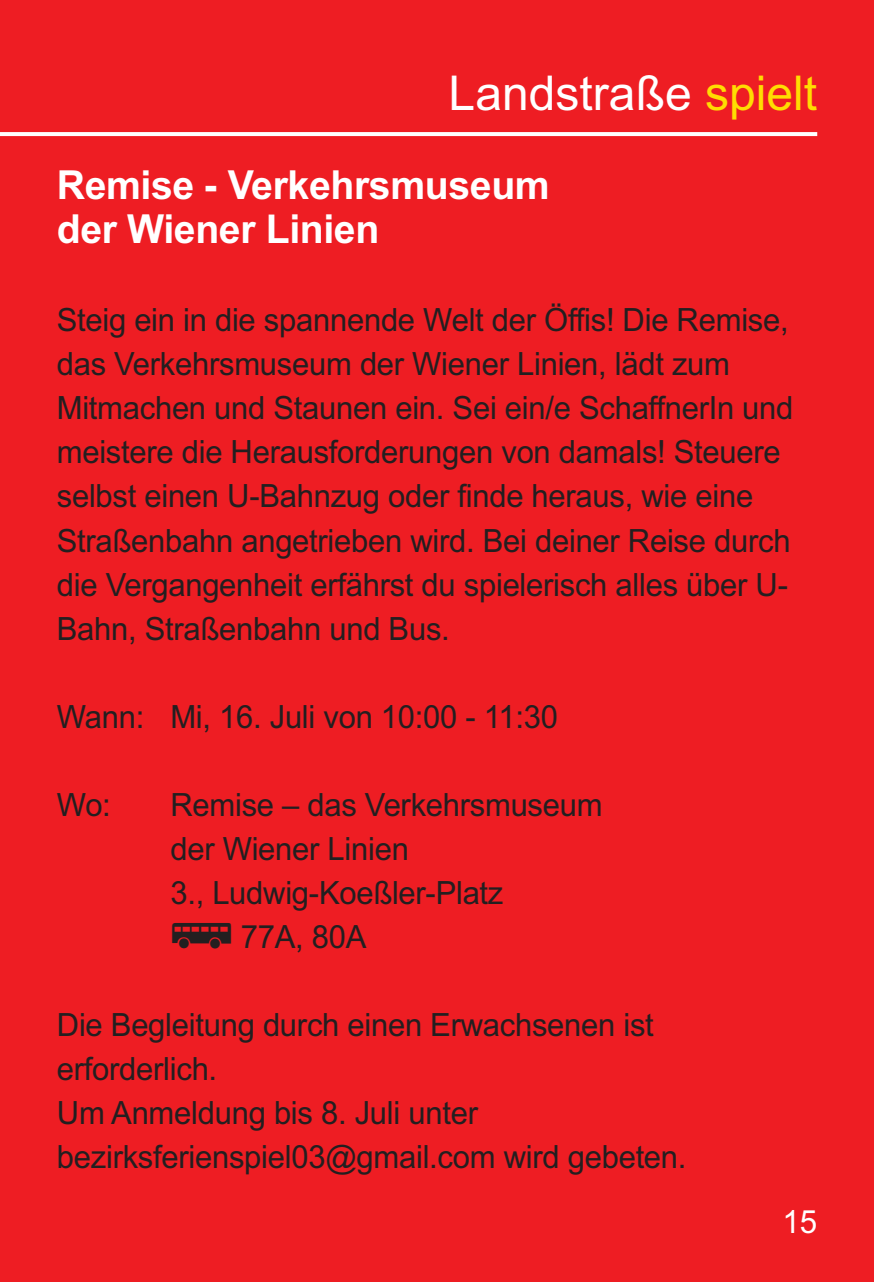
<style>
.page{position:relative;width:874px;height:1282px;background:#fff}
.page>*{position:absolute;margin:0;border:0;box-sizing:border-box;transform-origin:0 0}
.t1{font:48px "Arial";color:#fff}
.t2{font:700 40px/44px "Arial";letter-spacing:-.01em;color:#fff}
.t3{font:32px/44px "Arial";letter-spacing:-.01em;color:#231f20}
.t4{font:32px "Arial";color:#fff}
.s1{color:#ffdd01}
.s2{font-family:"Wien Xtra PICTO"}
</style>
<div class="page">
<div style="left:0;top:0;width:873px;height:1281px;background:#ee1d23"></div>
<svg style="left:0;top:132px;width:816px;height:4px;fill:#fff"></svg>
<h1 class="t1" style="left:448px;top:65px;width:370px">Landstraße <span class="s1">spielt</span></h1>
<p class="t2" style="left:57px;top:163px;width:494px">Remise - Verkehrsmuseum der Wiener Linien</p>
<p class="t3" style="left:57px;top:298px;width:738px">Steig ein in die spannende Welt der Öffis! Die Remise, das Verkehrsmuseum der Wiener Linien, lädt zum Mitmachen und Staunen ein. Sei ein/e SchaffnerIn und meistere die Herausforderungen von damals! Steuere selbst einen U-Bahnzug oder finde heraus, wie eine Straßenbahn angetrieben wird. Bei deiner Reise durch die Vergangenheit erfährst du spielerisch alles über U-Bahn, Straßenbahn und Bus.</p>
<p class="t3" style="left:57px;top:694px;width:502px">Wann: Mi, 16. Juli von 10:00 - 11:30</p>
<p class="t3" style="left:57px;top:782px;width:56px">Wo:</p>
<p class="t3" style="left:170px;top:782px;width:433px">Remise – das Verkehrsmuseum der Wiener Linien<br>3., Ludwig-Koeßler-Platz<br><span class="s2">%</span> 77A, 80A</p>
<p class="t3" style="left:57px;top:1002px;width:630px">Die Begleitung durch einen Erwachsenen ist erforderlich.<br>Um Anmeldung bis 8. Juli unter bezirksferienspiel03@gmail.com wird gebeten.</p>
<p class="t4" style="left:782px;top:1202px;width:36px">15</p>
</div>
